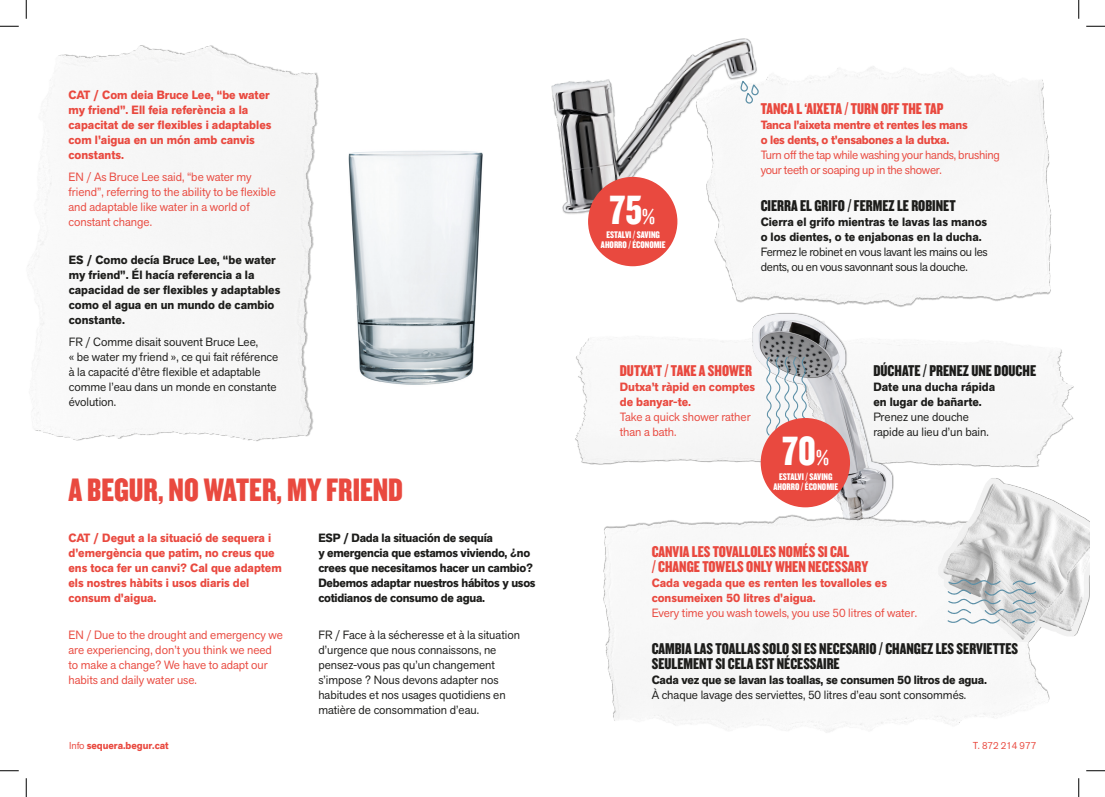
<style>
.page{position:relative;width:1105px;height:797px;background:#fff}
.page>*{position:absolute;margin:0;border:0;box-sizing:border-box;transform-origin:0 0}
.t1{font:42.5px "Knockout HTF69 Full Liteweight";color:#fff}
.t2{font:33.75px "Knockout HTF69 Full Liteweight";color:#e9493f}
.t3{font:16.25px/15px "Knockout HTF69 Full Liteweight";color:#1d1d1b}
.t4{font:16.25px/15px "Knockout HTF69 Full Liteweight";color:#e9493f}
.t5{font:700 11.88px/15px "Akzid Grtsk Next";letter-spacing:-.01em;color:#1d1d1b}
.t6{font:11.88px/15px "Akzid Grtsk Next";color:#1d1d1b}
.t7{font:700 11.88px/15px "Akzid Grtsk Next";color:#e9493f}
.t8{font:11.88px/15px "Akzid Grtsk Next";color:#e9493f}
.t9{font:11.88px/15px "Akzid Grtsk Next";letter-spacing:-.02em;color:#1d1d1b}
.t10{font:11.88px/15px "Akzid Grtsk Next";letter-spacing:-.02em;color:#e9493f}
.t11{font:700 11.88px/15px "Akzid Grtsk Next";letter-spacing:-.02em;color:#e9493f}
.t12{font:10px/10px "Knockout HTF69 Full Liteweight";color:#fff;text-align:center}
.t13{font:700 10px "Akzid Grtsk Next";color:#e9493f}
.t14{font:10px "Akzid Grtsk Next";color:#e9493f}
.s1{font-size:22.5px}
.s2{font-weight:400}
</style>
<div class="page">
<img style="left:575px;top:338px;width:499px;height:144px">
<img style="left:690px;top:66px;width:384px;height:318px">
<img style="left:727px;top:287px;width:166px;height:217px">
<img style="left:603px;top:504px;width:447px;height:229px">
<img style="left:348px;top:150px;width:135px;height:235px">
<img style="left:28px;top:45px;width:291px;height:396px">
<svg style="left:766px;top:356px;width:41px;height:80px"></svg>
<div style="left:761px;top:418px;width:89px;height:89px;background:#e9493f;border-radius:50%"></div>
<img style="left:917px;top:474px;width:172px;height:167px">
<svg style="left:947px;top:579px;width:89px;height:46px"></svg>
<img style="left:551px;top:38px;width:231px;height:186px">
<svg style="left:739px;top:81px;width:20px;height:24px"></svg>
<div style="left:588px;top:177px;width:89px;height:89px;background:#e9493f;border-radius:50%"></div>
<svg style="left:0;top:25px;width:19px;height:2px"></svg>
<svg style="left:1086px;top:25px;width:19px;height:2px"></svg>
<svg style="left:0;top:770px;width:19px;height:1px"></svg>
<svg style="left:1086px;top:770px;width:19px;height:1px"></svg>
<svg style="left:25px;top:0;width:2px;height:19px"></svg>
<svg style="left:25px;top:778px;width:2px;height:19px"></svg>
<svg style="left:1078px;top:0;width:1px;height:19px"></svg>
<svg style="left:1078px;top:778px;width:1px;height:19px"></svg>
<p class="t7" style="left:68px;top:87px;width:204px">CAT / Com deia Bruce Lee, “be water my friend”. Ell feia referència a la capacitat de ser flexibles i adaptables com l’aigua en un món amb canvis constants.</p>
<p class="t8" style="left:68px;top:170px;width:209px">EN / As Bruce Lee said, “be water my friend”, referring to the ability to be flexible and adaptable like water in a world of constant change.</p>
<p class="t5" style="left:69px;top:252px;width:213px">ES / Como decía Bruce Lee, “be water my friend”. Él hacía referencia a la capacidad de ser flexibles y adaptables como el agua en un mundo de cambio constante.</p>
<p class="t6" style="left:69px;top:335px;width:211px">FR / Comme disait souvent Bruce Lee,<br>« be water my friend », ce qui fait référence à la capacité d’être flexible et adaptable comme l’eau dans un monde en constante évolution.</p>
<h2 class="t2" style="left:68px;top:472px;width:336px">A BEGUR, NO WATER, MY FRIEND</h2>
<p class="t7" style="left:68px;top:530px;width:215px">CAT / Degut a la situació de sequera i d’emergència que patim, no creus que ens toca fer un canvi? Cal que adaptem els nostres hàbits i usos diaris del consum d’aigua.</p>
<p class="t8" style="left:68px;top:627px;width:216px">EN / Due to the drought and emergency we are experiencing, don’t you think we need to make a change? We have to adapt our habits and daily water use.</p>
<p class="t5" style="left:318px;top:530px;width:219px">ESP / Dada la situación de sequía<br>y emergencia que estamos viviendo, ¿no crees que necesitamos hacer un cambio?<br>Debemos adaptar nuestros hábitos y usos cotidianos de consumo de agua.</p>
<p class="t6" style="left:318px;top:627px;width:203px">FR / Face à la sécheresse et à la situation d’urgence que nous connaissons, ne pensez-vous pas qu’un changement s’impose ? Nous devons adapter nos habitudes et nos usages quotidiens en matière de consommation d’eau.</p>
<h1 class="t1" style="left:609px;top:188px;width:47px">75<span class="s1">%</span></h1>
<p class="t12" style="left:601px;top:230px;width:66px">ESTALVI / SAVING<br>AHORRO / ÉCONOMIE</p>
<h3 class="t4" style="left:761px;top:101px;width:184px">TANCA L ‘AIXETA / TURN OFF THE TAP</h3>
<p class="t11" style="left:761px;top:117px;width:208px">Tanca l’aixeta mentre et rentes les mans o les dents, o t’ensabones a la dutxa.</p>
<p class="t10" style="left:761px;top:147px;width:241px">Turn off the tap while washing your hands, brushing your teeth or soaping up in the shower.</p>
<h3 class="t3" style="left:761px;top:199px;width:196px">CIERRA EL GRIFO / FERMEZ LE ROBINET</h3>
<p class="t5" style="left:761px;top:215px;width:228px">Cierra el grifo mientras te lavas las manos o los dientes, o te enjabonas en la ducha.</p>
<p class="t9" style="left:761px;top:245px;width:229px">Fermez le robinet en vous lavant les mains ou les dents, ou en vous savonnant sous la douche.</p>
<h3 class="t4" style="left:620px;top:363px;width:134px">DUTXA’T / TAKE A SHOWER</h3>
<p class="t7" style="left:620px;top:379px;width:137px">Dutxa’t ràpid en comptes de banyar-te.</p>
<p class="t8" style="left:620px;top:409px;width:132px">Take a quick shower rather than a bath.</p>
<h1 class="t1" style="left:782px;top:429px;width:49px">70<span class="s1">%</span></h1>
<p class="t12" style="left:773px;top:471px;width:66px">ESTALVI / SAVING<br>AHORRO / ÉCONOMIE</p>
<h3 class="t3" style="left:873px;top:363px;width:164px">DÚCHATE / PRENEZ UNE DOUCHE</h3>
<p class="t5" style="left:873px;top:379px;width:123px">Date una ducha rápida en lugar de bañarte.</p>
<p class="t6" style="left:873px;top:409px;width:117px">Prenez une douche rapide au lieu d’un bain.</p>
<h3 class="t4" style="left:652px;top:544px;width:218px">CANVIA LES TOVALLOLES NOMÉS SI CAL<br>/ CHANGE TOWELS ONLY WHEN NECESSARY</h3>
<p class="t7" style="left:652px;top:575px;width:237px">Cada vegada que es renten les tovalloles es consumeixen 50 litres d’aigua.</p>
<p class="t8" style="left:652px;top:605px;width:267px">Every time you wash towels, you use 50 litres of water.</p>
<h3 class="t3" style="left:652px;top:641px;width:368px">CAMBIA LAS TOALLAS SOLO SI ES NECESARIO / CHANGEZ LES SERVIETTES<br>SEULEMENT SI CELA EST NÉCESSAIRE</h3>
<p class="t5" style="left:652px;top:672px;width:337px">Cada vez que se lavan las toallas, se consumen 50 litros de agua.</p>
<p class="t6" style="left:652px;top:687px;width:316px">À chaque lavage des serviettes, 50 litres d’eau sont consommés.</p>
<p class="t13" style="left:69px;top:739px;width:101px"><span class="s2">Info</span> sequera.begur.cat</p>
<p class="t14" style="left:973px;top:739px;width:65px">T. 872 214 977</p>
</div>
